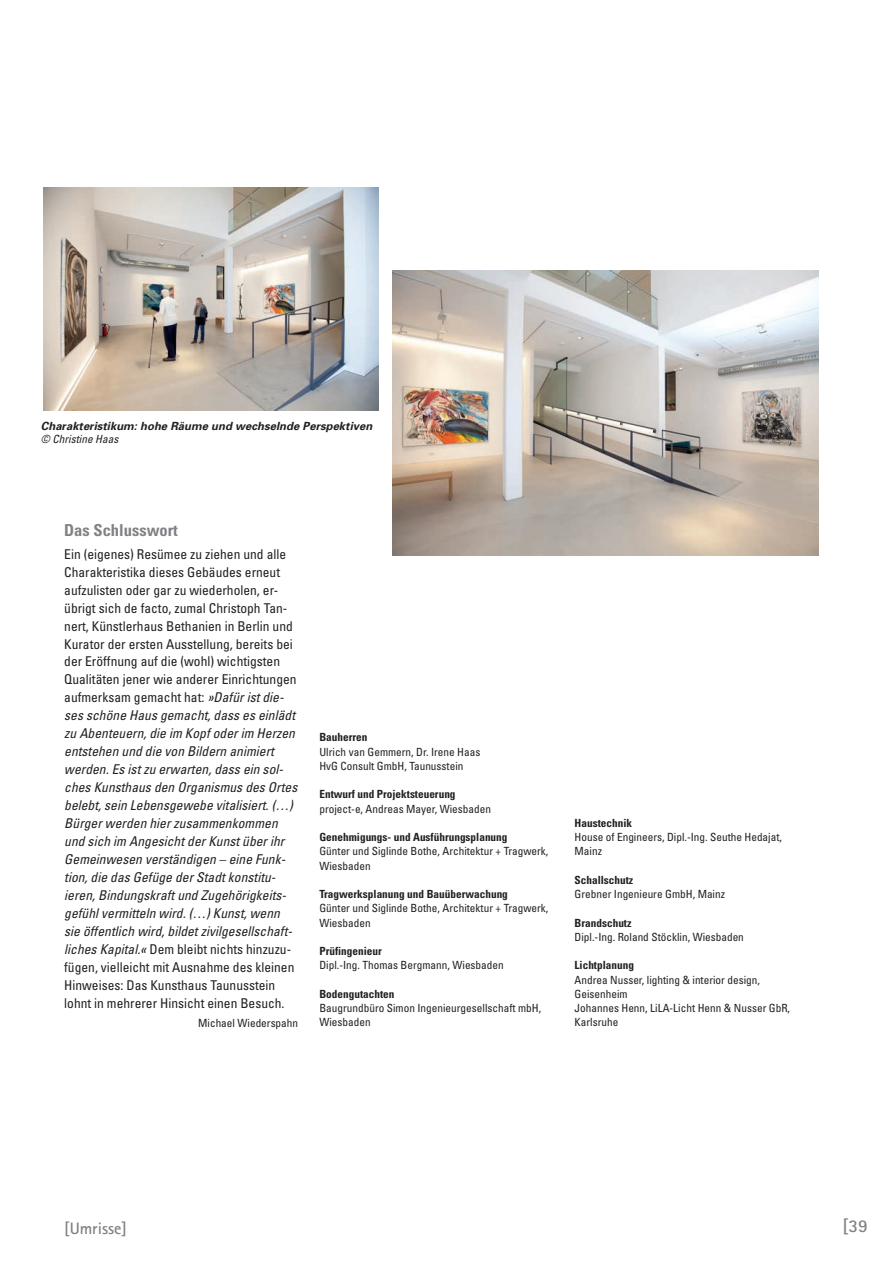
<style>
.page{position:relative;width:893px;height:1262px;background:#fff}
.page>*{position:absolute;margin:0;border:0;box-sizing:border-box;transform-origin:0 0}
.t1{font:700 18px "Rotis Sans Serif";color:#808285}
.t2{font:700 condensed 16.5px "Univers";color:#808285}
.t3{font:700 16.5px "Rotis Sans Serif";color:#808285}
.t4{font:italic condensed 13.5px/18px "Univers";letter-spacing:.005em;color:#231f20}
.t5{font:condensed 11.25px/14.2px "Univers";color:#231f20}
.t6{font:700 condensed 11.25px "Univers";color:#231f20}
.t7{font:italic 700 11.25px "Univers";letter-spacing:.005em;color:#231f20}
.t8{font:italic condensed 11.25px "Univers";letter-spacing:.005em;color:#231f20}
.s1{font-style:normal}
</style>
<div class="page">
<img style="left:43px;top:188px;width:335px;height:223px">
<img style="left:392px;top:271px;width:427px;height:284px">
<p class="t7" style="left:41px;top:422px;width:333px">Charakteristikum: hohe Räume und wechselnde Perspektiven</p>
<p class="t8" style="left:41px;top:435px;width:79px">© Christine Haas</p>
<p class="t2" style="left:64px;top:524px;width:115px">Das Schlusswort</p>
<p class="t4" style="left:64px;top:546px;width:235px"><span class="s1">Ein (eigenes) Resümee zu ziehen und alle Charakteristika dieses Gebäudes erneut aufzulisten oder gar zu wiederholen, er&shy;übrigt sich de facto, zumal Christoph Tan&shy;nert, Künstlerhaus Bethanien in Berlin und Kurator der ersten Ausstellung, bereits bei der Eröffnung auf die (wohl) wichtigsten Qualitäten jener wie anderer Einrichtungen aufmerksam gemacht hat:</span> »Dafür ist die&shy;ses schöne Haus gemacht, dass es einlädt zu Abenteuern, die im Kopf oder im Herzen entstehen und die von Bildern animiert werden. Es ist zu erwarten, dass ein sol&shy;ches Kunsthaus den Organismus des Ortes belebt, sein Lebensgewebe vitalisiert. (…)<br>Bürger werden hier zusammenkommen und sich im Angesicht der Kunst über ihr Gemeinwesen verständigen – eine Funk&shy;tion, die das Gefüge der Stadt konstitu&shy;ieren, Bindungskraft und Zugehörigkeits&shy;gefühl vermitteln wird. (…) Kunst, wenn sie öffentlich wird, bildet zivilgesellschaft&shy;liches Kapital.« <span class="s1">Dem bleibt nichts hinzuzu&shy;fügen, vielleicht mit Ausnahme des kleinen Hinweises: Das Kunsthaus Taunusstein lohnt in mehrerer Hinsicht einen Besuch.</span></p>
<p class="t5" style="left:198px;top:1016px;width:101px">Michael Wiederspahn</p>
<p class="t6" style="left:319px;top:733px;width:50px">Bauherren</p>
<p class="t5" style="left:319px;top:745px;width:162px">Ulrich van Gemmern, Dr. Irene Haas<br>HvG Consult GmbH, Taunusstein</p>
<p class="t6" style="left:319px;top:790px;width:138px">Entwurf und Projektsteuerung</p>
<p class="t5" style="left:319px;top:802px;width:173px">project-e, Andreas Mayer, Wiesbaden</p>
<p class="t6" style="left:319px;top:833px;width:190px">Genehmigungs- und Ausführungsplanung</p>
<p class="t5" style="left:319px;top:845px;width:230px">Günter und Siglinde Bothe, Architektur + Tragwerk,<br>Wiesbaden</p>
<p class="t6" style="left:319px;top:890px;width:190px">Tragwerksplanung und Bauüberwachung</p>
<p class="t5" style="left:319px;top:902px;width:230px">Günter und Siglinde Bothe, Architektur + Tragwerk,<br>Wiesbaden</p>
<p class="t6" style="left:319px;top:947px;width:64px">Prüfingenieur</p>
<p class="t5" style="left:319px;top:959px;width:186px">Dipl.-Ing. Thomas Bergmann, Wiesbaden</p>
<p class="t6" style="left:319px;top:990px;width:76px">Bodengutachten</p>
<p class="t5" style="left:319px;top:1002px;width:223px">Baugrundbüro Simon Ingenieurgesellschaft mbH,<br>Wiesbaden</p>
<p class="t6" style="left:574px;top:819px;width:59px">Haustechnik</p>
<p class="t5" style="left:574px;top:831px;width:209px">House of Engineers, Dipl.-Ing. Seuthe Hedajat,<br>Mainz</p>
<p class="t6" style="left:574px;top:876px;width:60px">Schallschutz</p>
<p class="t5" style="left:574px;top:888px;width:152px">Grebner Ingenieure GmbH, Mainz</p>
<p class="t6" style="left:574px;top:918px;width:58px">Brandschutz</p>
<p class="t5" style="left:574px;top:931px;width:171px">Dipl.-Ing. Roland Stöcklin, Wiesbaden</p>
<p class="t6" style="left:574px;top:961px;width:61px">Lichtplanung</p>
<p class="t5" style="left:574px;top:973px;width:217px">Andrea Nusser, lighting &amp; interior design,<br>Geisenheim<br>Johannes Henn, LiLA-Licht Henn &amp; Nusser GbR,<br>Karlsruhe</p>
<p class="t3" style="left:64px;top:1223px;width:64px">[Umrisse]</p>
<h1 class="t1" style="left:842px;top:1219px;width:27px">[39</h1>
</div>
